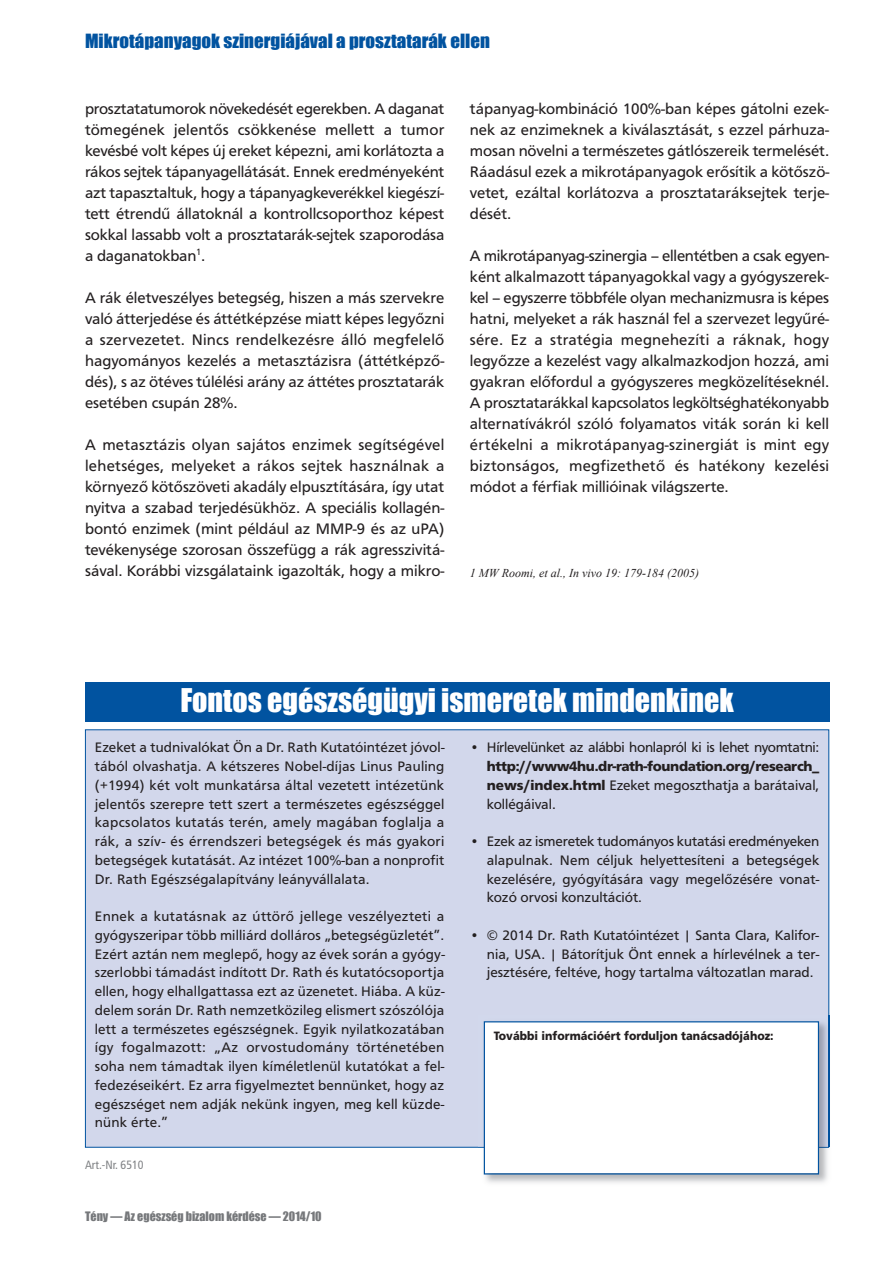
<style>
.page{position:relative;width:893px;height:1263px;background:#fff}
.page>*{position:absolute;margin:0;border:0;box-sizing:border-box;transform-origin:0 0}
.t1{font:30px "Impact";color:#fff}
.t2{font:18px "Impact";color:#0153a0;scale:1.05 1}
.t3{font:15.75px/21px "F015 TCE";color:#231f20;text-align:justify}
.t4{font:14.25px/18.8px "F015 TCE";color:#231f20;text-align:justify}
.t5{font:700 14.25px/18.8px "F015 TCE";letter-spacing:-.025em;color:#231f20;text-align:justify}
.t6{font:14.25px "F015 TCE";letter-spacing:-.02em;color:#231f20}
.t7{font:900 12px "Frutiger LT";color:#231f20;scale:.92 1}
.t8{font:12px "Impact";color:#76787b}
.t9{font:italic 12px "Times New Roman";color:#231f20}
.t10{font:condensed 12px "Frutiger LT";color:#808285}
.s1{font-weight:400}
</style>
<div class="page">
<div style="left:86px;top:730px;width:742px;height:417px;background:#d2d7eb"></div>
<img style="left:478px;top:1016px;width:352px;height:167px">
<img style="left:478px;top:1147px;width:351px;height:1px">
<img style="left:828px;top:1016px;width:1px;height:131px">
<div style="left:485px;top:1022px;width:333px;height:151px;background:#fff"></div>
<div style="left:484px;top:1021px;width:335px;height:153px;border:1px solid #0153a0"></div>
<div style="left:85px;top:682px;width:744px;height:40px;background:#0153a0"></div>
<p class="t2" style="left:85px;top:30px;width:387px">Mikrotápanyagok szinergiájával a prosztatarák ellen</p>
<p class="t3" style="left:85px;top:98px;width:361px">prosztatatumorok növekedését egerekben. A daganat tömegének jelentős csökkenése mellett a tumor kevésbé volt képes új ereket képezni, ami korlátozta a rákos sejtek tápanyagellátását. Ennek eredményeként azt tapasztaltuk, hogy a tápanyagkeverékkel kiegészí&shy;tett étrendű állatoknál a kontrollcsoporthoz képest sokkal lassabb volt a prosztatarák-sejtek szaporodása a daganatokban<sup>1</sup>.</p>
<p class="t3" style="left:85px;top:287px;width:361px">A rák életveszélyes betegség, hiszen a más szervekre való átterjedése és áttétképzése miatt képes legyőzni a szervezetet. Nincs rendelkezésre álló megfelelő hagyományos kezelés a metasztázisra (áttétképző&shy;dés), s az ötéves túlélési arány az áttétes prosztatarák esetében csupán 28%.</p>
<p class="t3" style="left:85px;top:434px;width:361px">A metasztázis olyan sajátos enzimek segítségével lehetséges, melyeket a rákos sejtek használnak a környező kötőszöveti akadály elpusztítására, így utat nyitva a szabad terjedésükhöz. A speciális kollagén&shy;bontó enzimek (mint például az MMP-9 és az uPA) tevékenysége szorosan összefügg a rák agresszivitá&shy;sával. Korábbi vizsgálataink igazolták, hogy a mikro-</p>
<p class="t3" style="left:470px;top:98px;width:361px">tápanyag-kombináció 100%-ban képes gátolni ezek&shy;nek az enzimeknek a kiválasztását, s ezzel párhuza&shy;mosan növelni a természetes gátlószereik termelését.<br>Ráadásul ezek a mikrotápanyagok erősítik a kötőszö&shy;vetet, ezáltal korlátozva a prosztataráksejtek terje&shy;dését.</p>
<p class="t3" style="left:470px;top:245px;width:361px">A mikrotápanyag-szinergia – ellentétben a csak egyen&shy;ként alkalmazott tápanyagokkal vagy a gyógyszerek&shy;kel – egyszerre többféle olyan mechanizmusra is képes hatni, melyeket a rák használ fel a szervezet legyűré&shy;sére. Ez a stratégia megnehezíti a ráknak, hogy legyőzze a kezelést vagy alkalmazkodjon hozzá, ami gyakran előfordul a gyógyszeres megközelítéseknél.<br>A prosztatarákkal kapcsolatos legköltséghatékonyabb alternatívákról szóló folyamatos viták során ki kell értékelni a mikrotápanyag-szinergiát is mint egy biztonságos, megfizethető és hatékony kezelési módot a férfiak millióinak világszerte.</p>
<p class="t9" style="left:470px;top:566px;width:231px">1 MW Roomi, et al., In vivo 19: 179-184 (2005)</p>
<h1 class="t1" style="left:180px;top:681px;width:555px">Fontos egészségügyi ismeretek mindenkinek</h1>
<p class="t4" style="left:95px;top:738px;width:351px">Ezeket a tudnivalókat Ön a Dr. Rath Kutatóintézet jóvol&shy;tából olvashatja. A kétszeres Nobel-díjas Linus Pauling (+1994) két volt munkatársa által vezetett intézetünk jelentős szerepre tett szert a természetes egészséggel kapcsolatos kutatás terén, amely magában foglalja a rák, a szív- és érrendszeri betegségek és más gyakori betegségek kutatását. Az intézet 100%-ban a nonprofit Dr. Rath Egészségalapítvány leányvállalata.</p>
<p class="t4" style="left:95px;top:907px;width:352px">Ennek a kutatásnak az úttörő jellege veszélyezteti a gyógyszeripar több milliárd dolláros „betegségüzletét”.<br>Ezért aztán nem meglepő, hogy az évek során a gyógy&shy;szerlobbi támadást indított Dr. Rath és kutatócsoportja ellen, hogy elhallgattassa ezt az üzenetet. Hiába. A küz&shy;delem során Dr. Rath nemzetközileg elismert szószólója lett a természetes egészségnek. Egyik nyilatkozatában így fogalmazott: „Az orvostudomány történetében soha nem támadtak ilyen kíméletlenül kutatókat a fel&shy;fedezéseikért. Ez arra figyelmeztet bennünket, hogy az egészséget nem adják nekünk ingyen, meg kell küzde&shy;nünk érte.”</p>
<p class="t10" style="left:85px;top:1160px;width:60px">Art.-Nr. 6510</p>
<p class="t8" style="left:85px;top:1209px;width:238px">Tény — Az egészség bizalom kérdése — 2014/10</p>
<p class="t6" style="left:470px;top:739px;width:351px">• Hírlevelünket az alábbi honlapról ki is lehet nyomtatni:</p>
<p class="t5" style="left:487px;top:757px;width:334px">http://www4hu.dr-rath-foundation.org/research_ news/index.html <span class="s1">Ezeket megoszthatja a barátaival, kollégáival.</span></p>
<p class="t4" style="left:487px;top:832px;width:334px;text-indent:-17px">• Ezek az ismeretek tudományos kutatási eredményeken alapulnak. Nem céljuk helyettesíteni a betegségek kezelésére, gyógyítására vagy megelőzésére vonat&shy;kozó orvosi konzultációt.</p>
<p class="t4" style="left:487px;top:926px;width:334px;text-indent:-17px">• © 2014 Dr. Rath Kutatóintézet | Santa Clara, Kalifor&shy;nia, USA. | Bátorítjuk Önt ennek a hírlevélnek a ter&shy;jesztésére, feltéve, hogy tartalma változatlan marad.</p>
<p class="t7" style="left:494px;top:1031px;width:306px">További információért forduljon tanácsadójához:</p>
</div>
